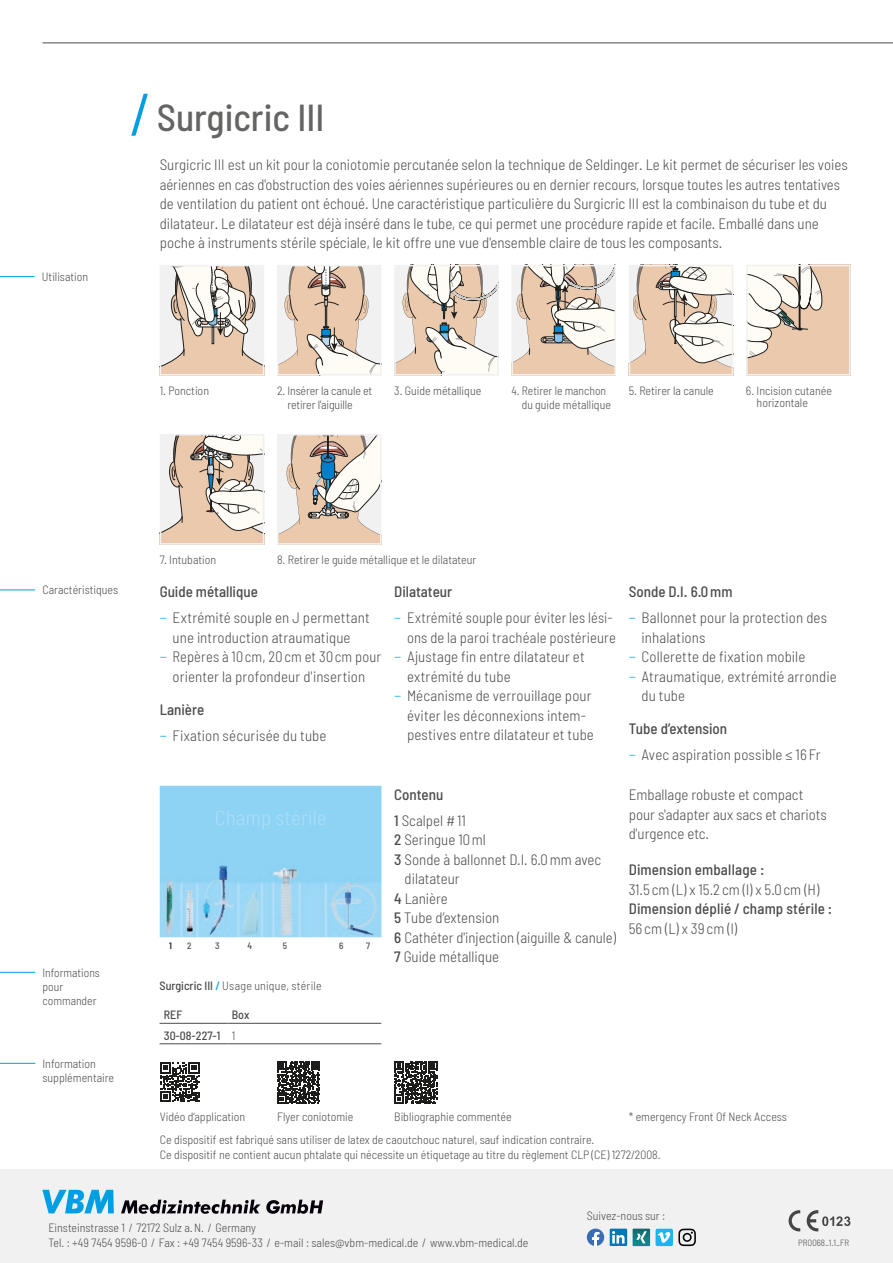
<style>
.page{position:relative;width:893px;height:1263px;background:#fff}
.page>*{position:absolute;margin:0;border:0;box-sizing:border-box;transform-origin:0 0}
.t1{font:500 semi-condensed 37.5px "Barlow";color:#646463}
.t2{font:300 semi-condensed 15px/19.5px "Barlow";color:#4b4b4a}
.t3{font:500 semi-condensed 15px "Barlow";letter-spacing:.01em;color:#4b4b4a}
.t4{font:300 semi-condensed 15px/25.8px "Barlow";color:#4b4b4a;scale:.96 1}
.t5{font:300 semi-condensed 12px/14.4px "Barlow";color:#4b4b4a}
.t6{font:500 semi-condensed 12px/20.5px "Barlow";color:#4b4b4a}
.t7{font:500 semi-condensed 9.15px "Barlow";color:#4b4b4a}
.t8{font:300 semi-condensed 9px "Barlow";color:#4b4b4a}
.s1{font-weight:400;font-size:60px;color:#009fe3}
.s2{font-weight:500}
.s3{color:#009fe3}
.s4{font-weight:500;color:#009fe3}
.s5{font-weight:300}
</style>
<div class="page">
<hr style="left:43px;top:43px;width:850px;height:1px;background:#4b4b4a">
<div style="left:0;top:1169px;width:893px;height:94px;background:#f1f1f2"></div>
<img style="left:160px;top:786px;width:221px;height:151px">
<svg style="left:514px;top:268px;width:99px;height:104px"></svg>
<div style="left:511px;top:265px;width:105px;height:110px;border:2px solid #f1f1f2"></div>
<svg style="left:397px;top:268px;width:99px;height:104px"></svg>
<div style="left:394px;top:265px;width:105px;height:110px;border:2px solid #f1f1f2"></div>
<svg style="left:163px;top:268px;width:98px;height:104px"></svg>
<div style="left:160px;top:265px;width:104px;height:110px;border:2px solid #f1f1f2"></div>
<svg style="left:632px;top:268px;width:98px;height:104px"></svg>
<div style="left:629px;top:265px;width:104px;height:110px;border:2px solid #f1f1f2"></div>
<svg style="left:163px;top:437px;width:98px;height:105px"></svg>
<div style="left:160px;top:434px;width:104px;height:111px;border:2px solid #f1f1f2"></div>
<svg style="left:280px;top:437px;width:98px;height:105px"></svg>
<div style="left:277px;top:434px;width:104px;height:111px;border:2px solid #f1f1f2"></div>
<svg style="left:280px;top:268px;width:98px;height:104px"></svg>
<div style="left:277px;top:265px;width:104px;height:110px;border:2px solid #f1f1f2"></div>
<svg style="left:749px;top:268px;width:98px;height:104px"></svg>
<div style="left:746px;top:265px;width:104px;height:110px;border:2px solid #f1f1f2"></div>
<svg style="left:42px;top:1190px;width:72px;height:23px"></svg>
<svg style="left:121px;top:1199px;width:202px;height:15px"></svg>
<svg style="left:587px;top:1228px;width:17px;height:18px"></svg>
<div style="left:610px;top:1228px;width:17px;height:18px;background:#0078b6"></div>
<svg style="left:612px;top:1231px;width:13px;height:12px"></svg>
<svg style="left:633px;top:1228px;width:17px;height:18px"></svg>
<div style="left:656px;top:1229px;width:17px;height:17px;background:#1bb7ea;border-radius:2px"></div>
<svg style="left:658px;top:1232px;width:12px;height:11px"></svg>
<svg style="left:678px;top:1228px;width:18px;height:18px"></svg>
<svg style="left:789px;top:1210px;width:11px;height:21px"></svg>
<svg style="left:807px;top:1210px;width:43px;height:21px"></svg>
<hr style="left:0;top:276px;width:35px;height:1px;background:#009fe3">
<hr style="left:0;top:972px;width:35px;height:1px;background:#009fe3">
<hr style="left:0;top:1063px;width:35px;height:1px;background:#009fe3">
<hr style="left:0;top:589px;width:35px;height:1px;background:#009fe3">
<svg style="left:277px;top:1061px;width:43px;height:43px"></svg>
<svg style="left:160px;top:1062px;width:40px;height:40px"></svg>
<svg style="left:394px;top:1061px;width:43px;height:43px"></svg>
<hr style="left:160px;top:1023px;width:68px;height:1px;background:#4b4b4a">
<hr style="left:228px;top:1023px;width:153px;height:1px;background:#4b4b4a">
<hr style="left:160px;top:1043px;width:68px;height:1px;background:#4b4b4a">
<hr style="left:228px;top:1043px;width:153px;height:1px;background:#4b4b4a">
<img style="left:216px;top:810px;width:110px;height:19px">
<h1 class="t1" style="left:130px;top:94px;width:196px"><span class="s1">/</span> Surgicric III</h1>
<p class="t5" style="left:42px;top:269px;width:48px">Utilisation</p>
<p class="t2" style="left:160px;top:155px;width:689px">Surgicric III est un kit pour la coniotomie percutanée selon la technique de Seldinger. Le kit permet de sécuriser les voies aériennes en cas d'obstruction des voies aériennes supérieures ou en dernier recours, lorsque toutes les autres tentatives de ventilation du patient ont échoué. Une caractéristique particulière du Surgicric III est la combinaison du tube et du dilatateur. Le dilatateur est déjà inséré dans le tube, ce qui permet une procédure rapide et facile. Emballé dans une poche à instruments stérile spéciale, le kit offre une vue d'ensemble claire de tous les composants.</p>
<p class="t5" style="left:160px;top:383px;width:51px">1. Ponction</p>
<p class="t5" style="left:287px;top:383px;width:86px;text-indent:-10px">2. Insérer la canule et retirer l'aiguille</p>
<p class="t5" style="left:394px;top:383px;width:89px">3. Guide métallique</p>
<p class="t5" style="left:757px;top:384px;width:77px;line-height:12px;text-indent:-11px">6. Incision cutanée horizontale</p>
<p class="t5" style="left:511px;top:383px;width:96px">4. Retirer le manchon</p>
<p class="t5" style="left:629px;top:383px;width:87px">5. Retirer la canule</p>
<p class="t5" style="left:522px;top:397px;width:91px">du guide métallique</p>
<p class="t5" style="left:43px;top:583px;width:77px">Caractéristiques</p>
<p class="t5" style="left:43px;top:965px;width:59px">Informations pour commander</p>
<p class="t5" style="left:43px;top:1056px;width:73px">Information supplémentaire</p>
<p class="t5" style="left:160px;top:552px;width:58px">7. Intubation</p>
<p class="t5" style="left:277px;top:552px;width:201px">8. Retirer le guide métallique et le dilatateur</p>
<p class="t2" style="left:160px;top:579px;width:212px;line-height:25.8px"><span class="s2">Guide métallique<br></span><span class="s3">−</span> Extrémité souple en J permettant</p>
<p class="t2" style="left:173px;top:627px;width:180px">une introduction atraumatique</p>
<p class="t2" style="left:160px;top:647px;width:223px"><span class="s3">−</span> Repères à 10 cm, 20 cm et 30 cm pour</p>
<p class="t2" style="left:173px;top:666px;width:194px">orienter la profondeur d'insertion</p>
<p class="t2" style="left:160px;top:696px;width:168px;line-height:25.8px"><span class="s2">Lanière<br></span><span class="s3">−</span> Fixation sécurisée du tube</p>
<p class="t4" style="left:394px;top:579px;width:229px"><span class="s2">Dilatateur<br></span><span class="s3">−</span> Extrémité souple pour éviter les lési-</p>
<p class="t2" style="left:407px;top:627px;width:210px">ons de la paroi trachéale postérieure</p>
<p class="t2" style="left:394px;top:647px;width:192px"><span class="s3">−</span> Ajustage fin entre dilatateur et</p>
<p class="t2" style="left:407px;top:666px;width:105px">extrémité du tube</p>
<p class="t2" style="left:394px;top:686px;width:199px"><span class="s3">−</span> Mécanisme de verrouillage pour</p>
<p class="t2" style="left:407px;top:705px;width:181px">éviter les déconnexions intem-</p>
<p class="t2" style="left:407px;top:725px;width:188px">pestives entre dilatateur et tube</p>
<p class="t7" style="left:169px;top:940px;width:4px">1</p>
<p class="t7" style="left:187px;top:940px;width:6px">2</p>
<p class="t7" style="left:215px;top:940px;width:6px">3</p>
<p class="t7" style="left:248px;top:940px;width:6px">4</p>
<p class="t7" style="left:283px;top:940px;width:6px">5</p>
<p class="t7" style="left:339px;top:940px;width:6px">6</p>
<p class="t7" style="left:366px;top:940px;width:5px">7</p>
<p class="t5" style="left:160px;top:978px;width:164px"><span class="s2">Surgicric III</span> <span class="s4">/</span> Usage unique, stérile</p>
<p class="t6" style="left:164px;top:1004px;width:20px">REF</p>
<p class="t6" style="left:164px;top:1004px;width:87px;text-indent:68px">Box<br>30-08-227-1 <span class="s5">1</span></p>
<p class="t2" style="left:394px;top:781px;width:73px;line-height:25.8px"><span class="s2">Contenu<br>1</span> Scalpel # 11</p>
<p class="t2" style="left:394px;top:830px;width:93px"><span class="s2">2</span> Seringue 10 ml</p>
<p class="t2" style="left:394px;top:849px;width:209px"><span class="s2">3</span> Sonde à ballonnet D.I. 6.0 mm avec</p>
<p class="t2" style="left:405px;top:869px;width:57px">dilatateur</p>
<p class="t2" style="left:394px;top:888px;width:55px"><span class="s2">4</span> Lanière</p>
<p class="t2" style="left:394px;top:908px;width:107px"><span class="s2">5</span> Tube d’extension</p>
<p class="t2" style="left:394px;top:927px;width:223px"><span class="s2">6</span> Cathéter d'injection (aiguille &amp; canule)</p>
<p class="t2" style="left:394px;top:947px;width:106px"><span class="s2">7</span> Guide métallique</p>
<p class="t2" style="left:629px;top:579px;width:200px;line-height:25.8px"><span class="s2">Sonde D.I. 6.0 mm<br></span><span class="s3">−</span> Ballonnet pour la protection des</p>
<p class="t2" style="left:641px;top:627px;width:65px">inhalations</p>
<p class="t2" style="left:629px;top:647px;width:178px"><span class="s3">−</span> Collerette de fixation mobile</p>
<p class="t2" style="left:629px;top:666px;width:209px"><span class="s3">−</span> Atraumatique, extrémité arrondie</p>
<p class="t2" style="left:641px;top:686px;width:45px">du tube</p>
<p class="t2" style="left:629px;top:716px;width:193px;line-height:25.8px"><span class="s2">Tube d’extension<br></span><span class="s3">−</span> Avec aspiration possible ≤ 16 Fr</p>
<p class="t2" style="left:629px;top:784px;width:200px">Emballage robuste et compact pour s'adapter aux sacs et chariots d'urgence etc.</p>
<p class="t3" style="left:629px;top:860px;width:137px">Dimension emballage :</p>
<p class="t2" style="left:629px;top:879px;width:192px">31.5 cm (L) x 15.2 cm (l) x 5.0 cm (H)</p>
<p class="t3" style="left:629px;top:899px;width:205px">Dimension déplié / champ stérile :</p>
<p class="t2" style="left:629px;top:918px;width:110px">56 cm (L) x 39 cm (l)</p>
<p class="t5" style="left:160px;top:1109px;width:87px">Vidéo d‘application</p>
<p class="t5" style="left:277px;top:1109px;width:78px">Flyer coniotomie</p>
<p class="t5" style="left:394px;top:1109px;width:119px">Bibliographie commentée</p>
<p class="t5" style="left:629px;top:1109px;width:160px">* emergency Front Of Neck Access</p>
<p class="t5" style="left:160px;top:1132px;width:502px">Ce dispositif est fabriqué sans utiliser de latex de caoutchouc naturel, sauf indication contraire.<br>Ce dispositif ne contient aucun phtalate qui nécessite un étiquetage au titre du règlement CLP (CE) 1272/2008.</p>
<p class="t5" style="left:587px;top:1208px;width:80px">Suivez-nous sur :</p>
<p class="t5" style="left:48px;top:1220px;width:482px">Einsteinstrasse 1 / 72172 Sulz a. N. / Germany<br>Tel. : +49 7454 9596-0 / Fax : +49 7454 9596-33 / e-mail : sales@vbm-medical.de / www.vbm-medical.de</p>
<p class="t8" style="left:798px;top:1237px;width:52px">PRO068_1.1_FR</p>
</div>
